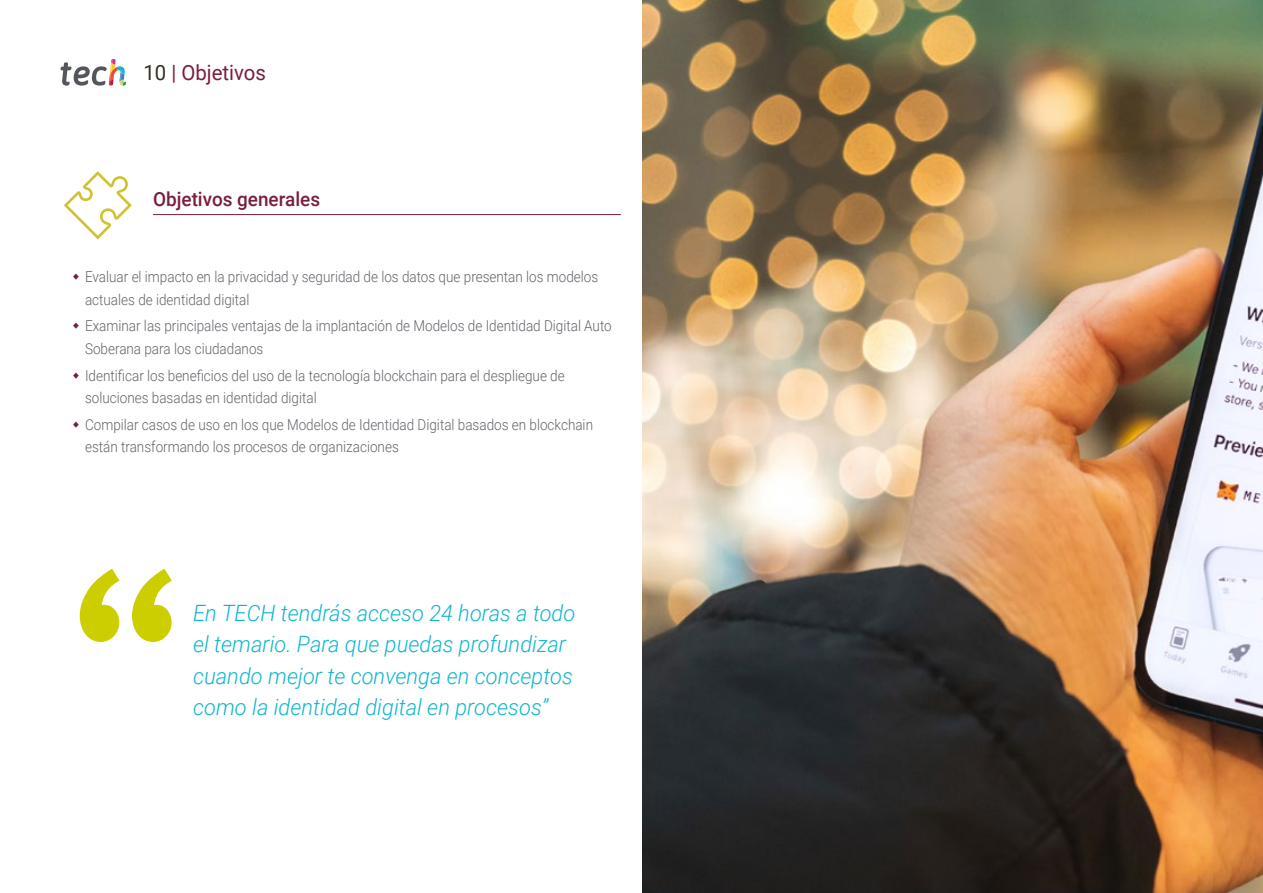
<style>
.page{position:relative;width:1263px;height:893px;background:#fff}
.page>*{position:absolute;margin:0;border:0;box-sizing:border-box;transform-origin:0 0}
.t1{font:italic 300 22.5px/31.5px "Roboto";color:#0fb6cf}
.t2{font:21px "Roboto";color:#791e3c}
.t3{font:500 19.5px "Roboto";color:#791e3c}
.t4{font:300 15px/22.5px "Roboto";color:#61646a;scale:.9 1}
.s1{color:#312e20}
</style>
<div class="page">
<hr style="left:153px;top:214px;width:468px;height:1px;background:#791e3c">
<svg style="left:64px;top:171px;width:68px;height:68px"></svg>
<svg style="left:61px;top:59px;width:65px;height:27px"></svg>
<svg style="left:80px;top:569px;width:92px;height:73px"></svg>
<img style="left:642px;top:0;width:621px;height:893px">
<h2 class="t2" style="left:144px;top:57px;width:124px"><span class="s1">10</span> | Objetivos</h2>
<h3 class="t3" style="left:153px;top:186px;width:169px">Objetivos generales</h3>
<p class="t4" style="left:85px;top:265px;width:572px">Evaluar el impacto en la privacidad y seguridad de los datos que presentan los modelos actuales de identidad digital</p>
<p class="t4" style="left:85px;top:314px;width:587px">Examinar las principales ventajas de la implantación de Modelos de Identidad Digital Auto<br>Soberana para los ciudadanos</p>
<p class="t4" style="left:85px;top:364px;width:534px">Identificar los beneficios del uso de la tecnología blockchain para el despliegue de soluciones basadas en identidad digital</p>
<p class="t4" style="left:85px;top:413px;width:566px">Compilar casos de uso en los que Modelos de Identidad Digital basados en blockchain están transformando los procesos de organizaciones</p>
<h1 class="t1" style="left:193px;top:596px;width:384px">En TECH tendrás acceso 24 horas a todo el temario. Para que puedas profundizar cuando mejor te convenga en conceptos como la identidad digital en procesos”</h1>
</div>
